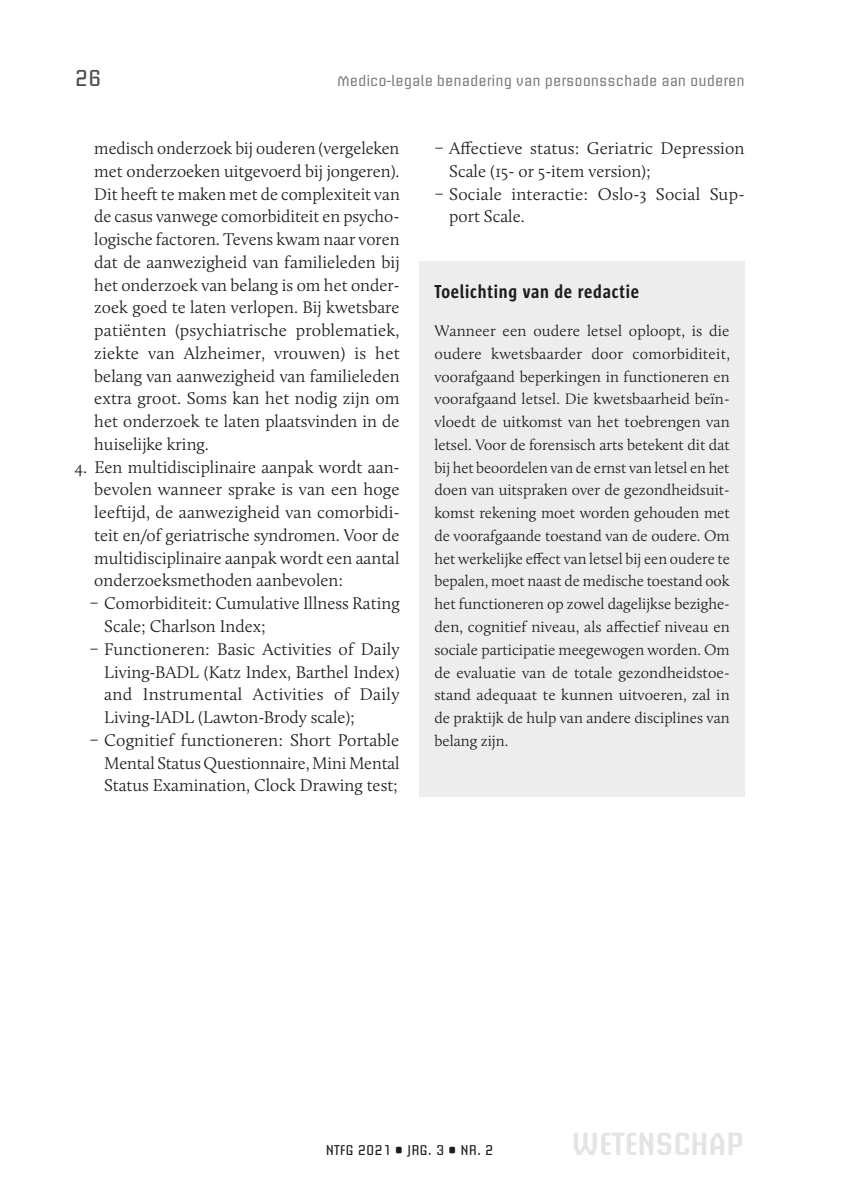
<style>
.page{position:relative;width:844px;height:1191px;background:#fff}
.page>*{position:absolute;margin:0;border:0;box-sizing:border-box;transform-origin:0 0}
.t1{font:600 31.5px "Briem Akademi Std";color:#e4e4e3}
.t2{font:22.75px "Briem Akademi Std";color:#4b4b4a}
.t3{font:700 19.25px "Sun Cd";letter-spacing:.04em;color:#1d1d1b}
.t4{font:300 17.5px/22.8px "Calluna";color:#1d1d1b;text-align:justify}
.t5{font:300 15.75px/22.8px "Calluna";color:#1d1d1b;text-align:justify}
.t6{font:14px "Briem Akademi Std";color:#7c7c7c}
.t7{font:14px "Briem Akademi Std";color:#1d1d1b}
</style>
<div class="page">
<div style="left:419px;top:261px;width:325px;height:59px;background:#ededed"></div>
<div style="left:419px;top:299px;width:325px;height:498px;background:#ededed"></div>
<h2 class="t2" style="left:75px;top:65px;width:28px">26</h2>
<p class="t6" style="left:337px;top:73px;width:409px">Medico-legale benadering van persoonsschade aan ouderen</p>
<p class="t4" style="left:94px;top:137px;width:307px">medisch onderzoek bij ouderen (vergeleken met onderzoeken uitgevoerd bij jongeren).<br>Dit heeft te maken met de complexiteit van de casus vanwege comorbiditeit en psycho&shy;logische factoren. Tevens kwam naar voren dat de aanwezigheid van familieleden bij het onderzoek van belang is om het onder&shy;zoek goed te laten verlopen. Bij kwetsbare patiënten (psychiatrische problematiek, ziekte van Alzheimer, vrouwen) is het belang van aanwezigheid van familieleden extra groot. Soms kan het nodig zijn om het onderzoek te laten plaatsvinden in de huiselijke kring.</p>
<p class="t4" style="left:74px;top:455px;width:326px">4. Een multidisciplinaire aanpak wordt aan-</p>
<p class="t4" style="left:94px;top:478px;width:306px">bevolen wanneer sprake is van een hoge</p>
<p class="t4" style="left:94px;top:501px;width:307px">leeftijd, de aanwezigheid van comorbidi-</p>
<p class="t4" style="left:94px;top:523px;width:307px">teit en/of geriatrische syndromen. Voor de</p>
<p class="t4" style="left:94px;top:546px;width:307px">multidisciplinaire aanpak wordt een aantal</p>
<p class="t4" style="left:94px;top:569px;width:250px">onderzoeksmethoden aanbevolen:</p>
<p class="t4" style="left:89px;top:592px;width:312px">¨ Comorbiditeit: Cumulative Illness Rating</p>
<p class="t4" style="left:104px;top:614px;width:163px">Scale; Charlson Index;</p>
<p class="t4" style="left:89px;top:637px;width:312px">¨ Functioneren: Basic Activities of Daily</p>
<p class="t4" style="left:104px;top:660px;width:297px">Living-BADL (Katz Index, Barthel Index)</p>
<p class="t4" style="left:104px;top:683px;width:297px">and Instrumental Activities of Daily</p>
<p class="t4" style="left:104px;top:705px;width:252px">Living-IADL (Lawton-Brody scale);</p>
<p class="t4" style="left:89px;top:728px;width:311px">¨ Cognitief functioneren: Short Portable</p>
<p class="t4" style="left:104px;top:751px;width:297px">Mental Status Questionnaire, Mini Mental</p>
<p class="t4" style="left:104px;top:774px;width:295px">Status Examination, Clock Drawing test;</p>
<p class="t4" style="left:434px;top:137px;width:312px">¨ Affectieve status: Geriatric Depression</p>
<p class="t4" style="left:449px;top:159px;width:203px">Scale (15- or 5-item version);</p>
<p class="t4" style="left:434px;top:182px;width:312px">¨ Sociale interactie: Oslo-3 Social Sup-</p>
<p class="t4" style="left:449px;top:205px;width:77px">port Scale.</p>
<p class="t3" style="left:434px;top:281px;width:206px">Toelichting van de redactie</p>
<p class="t5" style="left:434px;top:319px;width:297px">Wanneer een oudere letsel oploopt, is die oudere kwetsbaarder door comorbiditeit, voorafgaand beperkingen in functioneren en voorafgaand letsel. Die kwetsbaarheid beïn&shy;vloedt de uitkomst van het toebrengen van letsel. Voor de forensisch arts betekent dit dat bij het beoordelen van de ernst van letsel en het doen van uitspraken over de gezondheidsuit&shy;komst rekening moet worden gehouden met de voorafgaande toestand van de oudere. Om het werkelijke effect van letsel bij een oudere te bepalen, moet naast de medische toestand ook het functioneren op zowel dagelijkse bezighe&shy;den, cognitief niveau, als affectief niveau en sociale participatie meegewogen worden. Om de evaluatie van de totale gezondheidstoe&shy;stand adequaat te kunnen uitvoeren, zal in de praktijk de hulp van andere disciplines van belang zijn.</p>
<p class="t7" style="left:325px;top:1142px;width:169px">NTFG 2021 • JRG. 3 • NR. 2</p>
<h1 class="t1" style="left:571px;top:1126px;width:173px">WETENSCHAP</h1>
</div>
